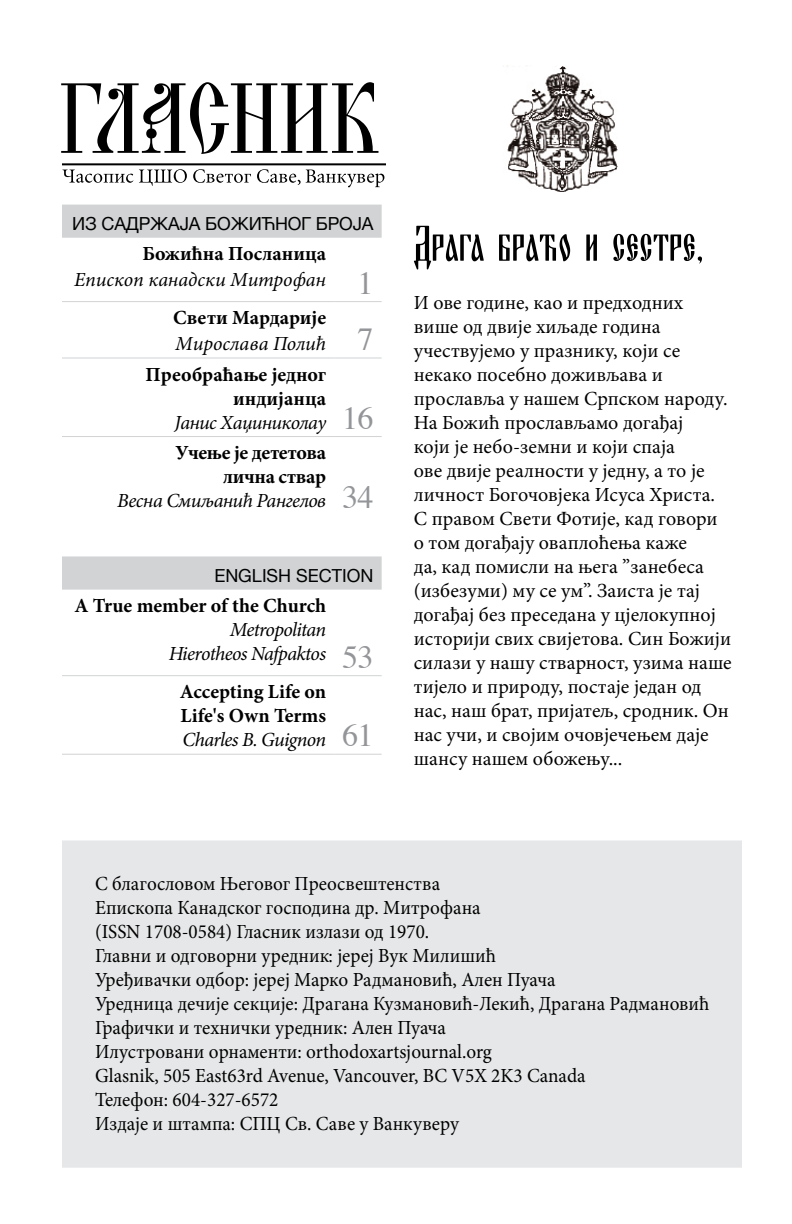
<style>
.page{position:relative;width:792px;height:1224px;background:#fff}
.page>*{position:absolute;margin:0;border:0;box-sizing:border-box;transform-origin:0 0}
.t1{font:104px "BLAGOVEST 2";color:#000}
.t2{font:52px "Blagovest 1";color:#000}
.t3{font:20px/24px "Minion Pro";color:#000}
.t4{font:20px/24px "Minion Pro";color:#000;scale:.96 1}
.t5{font:700 20px/24px "Minion Pro";color:#000}
.t6{font:italic 20px/24px "Minion Pro";letter-spacing:-.03em;color:#000}
.t7{font:italic 20px/25.4px "Minion Pro";color:#000}
.t8{font:700 20px "Minion Pro";letter-spacing:-.02em;color:#000}
.t9{font:18px "Helvetica Neue";letter-spacing:-.01em;color:#000}
.t10{font:18px "Helvetica Neue";color:#000101}
.s1{font-weight:700;font-style:normal}
.s2{font-family:"Times";font-style:normal;font-size:32px;color:#939598}
.s3{font-weight:400;font-style:italic}
.s4{font-family:"Times";font-weight:400;font-size:32px;color:#939598}
</style>
<div class="page">
<svg style="left:62px;top:205px;width:320px;height:385px"></svg>
<hr style="left:62px;top:301px;width:272px;height:1px;background:#d1d3d4">
<hr style="left:334px;top:301px;width:48px;height:1px;background:#d1d3d4">
<hr style="left:62px;top:358px;width:272px;height:1px;background:#d1d3d4">
<hr style="left:334px;top:358px;width:48px;height:1px;background:#d1d3d4">
<hr style="left:62px;top:436px;width:272px;height:1px;background:#d1d3d4">
<hr style="left:334px;top:436px;width:48px;height:1px;background:#d1d3d4">
<hr style="left:334px;top:675px;width:48px;height:1px;background:#d1d3d4">
<hr style="left:334px;top:754px;width:48px;height:1px;background:#d1d3d4">
<hr style="left:62px;top:675px;width:272px;height:1px;background:#d1d3d4">
<hr style="left:62px;top:754px;width:272px;height:1px;background:#d1d3d4">
<img style="left:507px;top:66px;width:111px;height:126px">
<hr style="left:62px;top:163px;width:324px;height:2px;background:#000">
<svg style="left:62px;top:169px;width:322px;height:18px"></svg>
<div style="left:60px;top:838px;width:684px;height:332px;background:#e6e7e8;border:2px solid #fff"></div>
<h1 class="t1" style="left:59px;top:60px;width:320px">ГЛАСНИК</h1>
<p class="t9" style="left:72px;top:210px;width:303px">ИЗ САДРЖАЈА БОЖИЋНОГ БРОЈА</p>
<p class="t7" style="left:74px;top:241px;width:301px;text-indent:68px"><span class="s1">Божићна Посланица<br></span>Епископ канадски Митрофан <span class="s2">1</span></p>
<p class="t5" style="left:173px;top:305px;width:202px;line-height:25.4px">Свети Мардарије<br><span class="s3">Мирослава Полић</span> <span class="s4">7</span></p>
<p class="t5" style="left:145px;top:362px;width:182px">Преобраћање једног</p>
<p class="t5" style="left:233px;top:386px;width:95px">индијанца</p>
<p class="t6" style="left:174px;top:410px;width:201px">Јанис Хаџиниколау <span class="s2">16</span></p>
<p class="t8" style="left:175px;top:439px;width:152px">Учење је дететова</p>
<p class="t8" style="left:223px;top:463px;width:104px">лична ствар</p>
<p class="t6" style="left:117px;top:489px;width:258px">Весна Смиљанић Рангелов <span class="s2">34</span></p>
<p class="t10" style="left:214px;top:562px;width:161px">ENGLISH SECTION</p>
<p class="t5" style="left:74px;top:594px;width:253px">A True member of the Church</p>
<p class="t6" style="left:169px;top:618px;width:206px;text-indent:61px">Metropolitan<br>Hierotheos Nafpaktos <span class="s2">53</span></p>
<p class="t5" style="left:180px;top:680px;width:195px">Accepting Life on<br>Life's Own Terms<br><span class="s3">Charles B. Guignon</span> <span class="s4">61</span></p>
<h2 class="t2" style="left:414px;top:216px;width:291px">Драга браћо и сестре,</h2>
<p class="t3" style="left:414px;top:290px;width:319px">И ове године, као и предходних више од двије хиљаде година учествујемо у празнику, који се некако посебно доживљава и прославља у нашем Српском народу.<br>На Божић прослављамо догађај<br>који је небо-земни и који спаја<br>ове двије реалности у једну, а то је личност Богочовјека Исуса Христа.<br>С правом Свети Фотије, кад говори о том догађају оваплоћења каже<br>да, кад помисли на њега ”занебеса (избезуми) му се ум”. Заиста је тај догађај без преседана у цјелокупној историји свих свијетова. Син Божији силази у нашу стварност, узима наше тијело и природу, постаје један од нас, наш брат, пријатељ, сродник. Он нас учи, и својим очовјечењем даје шансу нашем обожењу...</p>
<p class="t4" style="left:95px;top:871px;width:641px">С благословом Његовог Преосвештенства<br>Епископа Канадског господина др. Митрофана<br>(ISSN 1708-0584) Гласник излази од 1970.<br>Главни и одговорни уредник: јереј Вук Милишић<br>Уређивачки одбор: јереј Марко Радмановић, Ален Пуача<br>Уредница дечије секције: Драгана Кузмановић-Лекић, Драгана Радмановић Графички и технички уредник: Ален Пуача<br>Илустровани орнаменти: orthodoxartsjournal.org<br>Glasnik, 505 East63rd Avenue, Vancouver, BC V5X 2K3 Canada<br>Телефон: 604-327-6572<br>Издаје и штампа: СПЦ Св. Саве у Ванкуверу</p>
</div>
